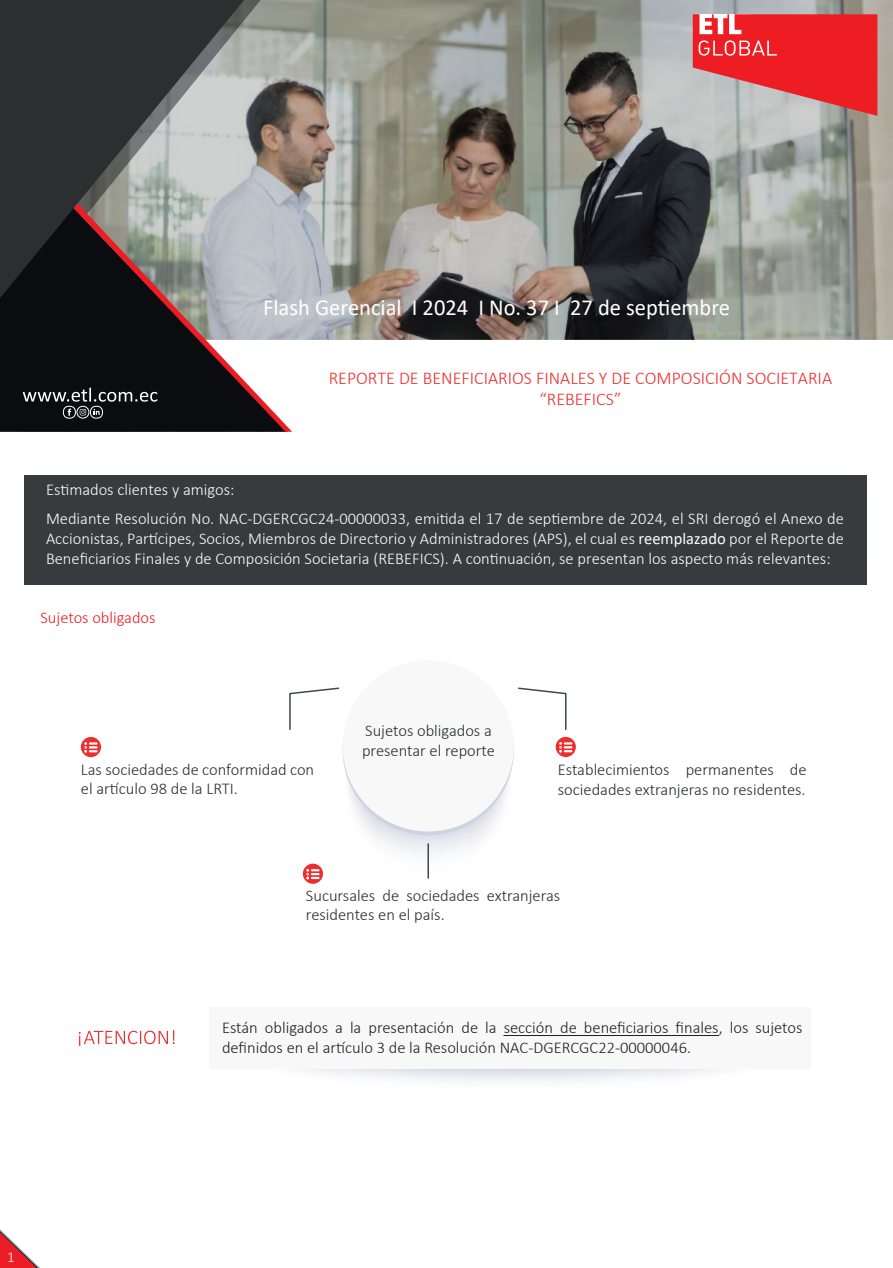
<style>
.page{position:relative;width:893px;height:1268px;background:#fff}
.page>*{position:absolute;margin:0;border:0;box-sizing:border-box;transform-origin:0 0}
.t1{font:22.95px "Calibri";color:#fff}
.t2{font:300 18px/21.6px "Calibri";color:#ee2d2d;text-align:center}
.t3{font:300 16.5px/28.8px "Calibri";color:#fefdfd}
.t4{font:300 16.5px/19.8px "Calibri";color:#2a2d2d}
.t5{font:300 16.5px/19.8px "Calibri";color:#231f20}
.t6{font:300 16.5px "Calibri";color:#ec1d25}
.t7{font:300 15px "Calibri";color:#fff}
.s1{font-weight:400}
</style>
<div class="page">
<div style="left:25px;top:475px;width:842px;height:109px;background:#383b3d"></div>
<svg style="left:262px;top:0;width:631px;height:340px;background:#898882"></svg>
<svg style="left:244px;top:0;width:18px;height:131px;background:#959895"></svg>
<svg style="left:0;top:131px;width:288px;height:301px;background:#323132"></svg>
<svg style="left:0;top:0;width:244px;height:298px;background:#515354"></svg>
<svg style="left:692px;top:14px;width:185px;height:102px;background:#e24e52"></svg>
<svg style="left:74px;top:203px;width:218px;height:229px;background:#696667"></svg>
<svg style="left:23px;top:388px;width:134px;height:14px;background:#46484a"></svg>
<div style="left:90px;top:406px;width:13px;height:12px;border:1px solid #fff;border-radius:5px"></div>
<svg style="left:94px;top:409px;width:6px;height:6px"></svg>
<div style="left:63px;top:406px;width:13px;height:12px;border:1px solid #fff;border-radius:5px"></div>
<svg style="left:68px;top:409px;width:3px;height:7px"></svg>
<div style="left:77px;top:406px;width:12px;height:12px;border:1px solid #fff;border-radius:50%"></div>
<svg style="left:80px;top:409px;width:6px;height:6px"></svg>
<svg style="left:348px;top:770px;width:164px;height:84px"></svg>
<svg style="left:342px;top:664px;width:172px;height:171px"></svg>
<div style="left:342px;top:660px;width:172px;height:171px;background:#f7f8f7;border-radius:50%"></div>
<div style="left:81px;top:737px;width:20px;height:20px;background:#ee2d2d;border-radius:50%"></div>
<svg style="left:84px;top:742px;width:14px;height:11px"></svg>
<div style="left:555px;top:737px;width:21px;height:20px;background:#ee2d2d;border-radius:50%"></div>
<svg style="left:559px;top:742px;width:13px;height:11px"></svg>
<svg style="left:303px;top:864px;width:20px;height:20px"></svg>
<svg style="left:306px;top:869px;width:13px;height:10px"></svg>
<svg style="left:289px;top:687px;width:51px;height:43px"></svg>
<svg style="left:518px;top:687px;width:49px;height:43px"></svg>
<hr style="left:427px;top:844px;width:2px;height:34px;background:#404751">
<svg style="left:304px;top:1069px;width:416px;height:12px"></svg>
<div style="left:209px;top:1007px;width:602px;height:62px;background:#f7f8f7"></div>
<hr style="left:504px;top:1035px;width:214px;height:1px;background:#231f20">
<svg style="left:79px;top:1030px;width:95px;height:16px"></svg>
<svg style="left:0;top:1229px;width:40px;height:39px"></svg>
<h1 class="t1" style="left:263px;top:292px;width:468px">Flash Gerencial I 2024 I No. 37 I 27 de septiembre</h1>
<p class="t2" style="left:329px;top:367px;width:505px">REPORTE DE BENEFICIARIOS FINALES Y DE COMPOSICIÓN SOCIETARIA “REBEFICS”</p>
<p class="t3" style="left:46px;top:475px;width:799px">Estimados clientes y amigos:<br>Mediante Resolución No. NAC-DGERCGC24-00000033, emitida el 17 de septiembre de 2024, el SRI derogó el Anexo de</p>
<p class="t3" style="left:46px;top:528px;width:799px;line-height:19.8px">Accionistas, Partícipes, Socios, Miembros de Directorio y Administradores (APS), el cual es <span class="s1">reemplazado</span> por el Reporte de<br>Beneficiarios Finales y de Composición Societaria (REBEFICS). A continuación, se presentan los aspecto más relevantes:</p>
<p class="t6" style="left:40px;top:607px;width:117px">Sujetos obligados</p>
<p class="t4" style="left:362px;top:721px;width:134px">Sujetos obligados a presentar el reporte</p>
<p class="t4" style="left:81px;top:759px;width:235px">Las sociedades de conformidad con el artículo 98 de la LRTI.</p>
<p class="t4" style="left:558px;top:760px;width:250px">Establecimientos permanentes de sociedades extranjeras no residentes.</p>
<p class="t4" style="left:306px;top:885px;width:256px">Sucursales de sociedades extranjeras residentes en el país.</p>
<p class="t5" style="left:222px;top:1018px;width:582px">Están obligados a la presentación de la sección de beneficiarios finales, los sujetos definidos en el artículo 3 de la Resolución NAC-DGERCGC22-00000046.</p>
<p class="t7" style="left:7px;top:1247px;width:9px">1</p>
</div>
